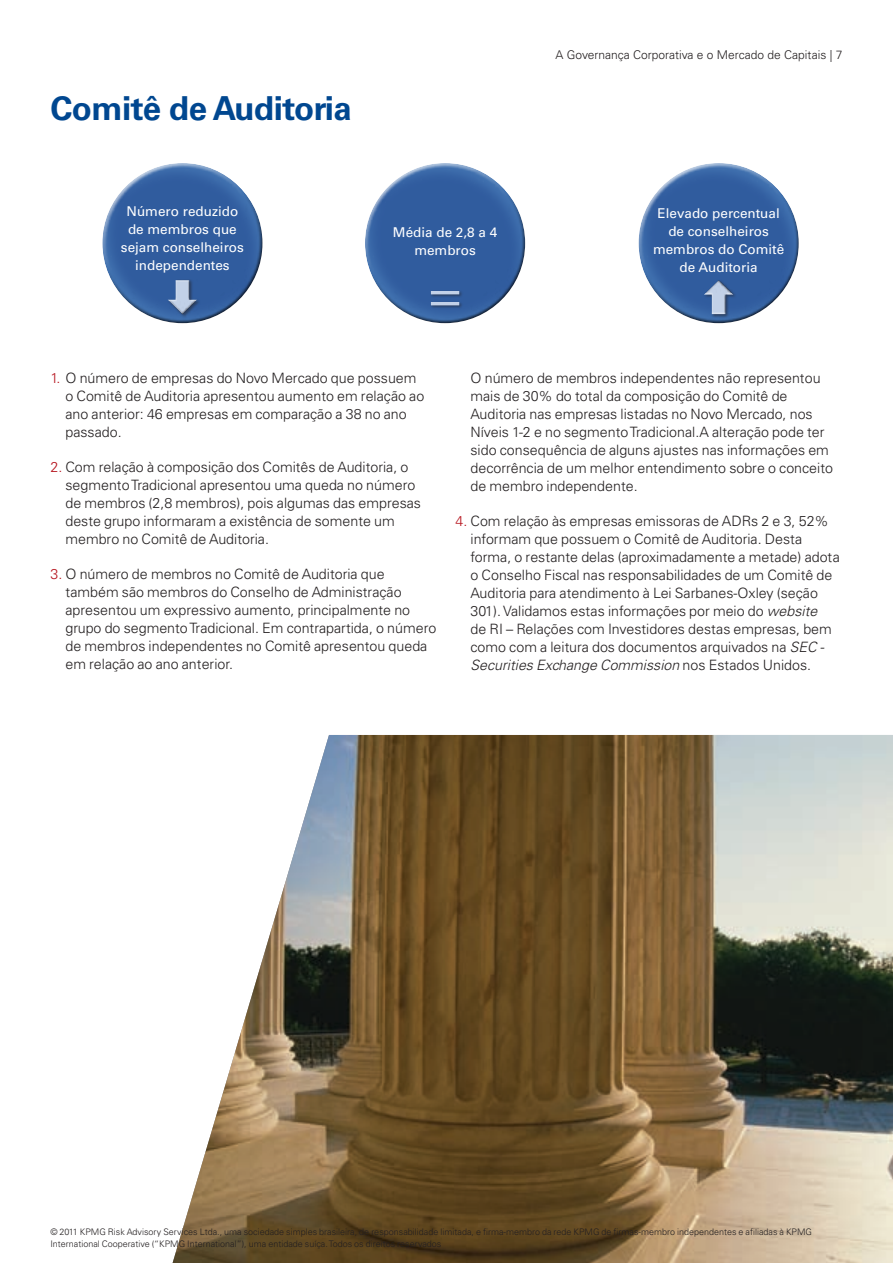
<style>
.page{position:relative;width:893px;height:1263px;background:#fff}
.page>*{position:absolute;margin:0;border:0;box-sizing:border-box;transform-origin:0 0}
.t1{font:700 33px "Univers LT Std";letter-spacing:-.015em;color:#004790}
.t2{font:300 14.25px/18px "Univers LT Std";color:#231f20}
.t3{font:13.5px/18px "Univers LT Std";color:#fff;text-align:center}
.t4{font:300 12px "Univers LT Std";color:#231f20}
.t5{font:300 9px/12px "Univers LT Std";color:#231f20}
.s1{color:#b5111b}
.s2{font-style:italic}
</style>
<div class="page">
<div style="left:100px;top:162px;width:164px;height:162px;background:#231f20;opacity:.75"></div>
<div style="left:363px;top:162px;width:163px;height:162px;background:#231f20;opacity:.75"></div>
<div style="left:636px;top:162px;width:164px;height:162px;background:#231f20;opacity:.75"></div>
<img style="left:173px;top:735px;width:720px;height:528px">
<div style="left:167px;top:279px;width:39px;height:44px;background:#231f20;opacity:.5"></div>
<div style="left:166px;top:280px;width:32px;height:34px;background:#231f20;opacity:.75"></div>
<div style="left:703px;top:279px;width:39px;height:44px;background:#231f20;opacity:.5"></div>
<div style="left:702px;top:280px;width:32px;height:35px;background:#231f20;opacity:.75"></div>
<div style="left:430px;top:290px;width:38px;height:25px;background:#231f20;opacity:.5"></div>
<hr style="left:431px;top:291px;width:28px;height:3px;background:#c2d1e8">
<hr style="left:431px;top:302px;width:28px;height:3px;background:#c2d1e8">
<h1 class="t1" style="left:50px;top:89px;width:303px">Comitê de Auditoria</h1>
<p class="t4" style="left:556px;top:48px;width:288px">A Governança Corporativa e o Mercado de Capitais | 7</p>
<p class="t3" style="left:121px;top:202px;width:125px">Número reduzido de membros que sejam conselheiros independentes</p>
<p class="t3" style="left:653px;top:204px;width:133px">Elevado percentual de conselheiros membros do Comitê de Auditoria</p>
<p class="t3" style="left:393px;top:223px;width:106px">Média de 2,8 a 4 membros</p>
<p class="t2" style="left:65px;top:369px;width:360px;text-indent:-15px"><span class="s1">1.</span> O número de empresas do Novo Mercado que possuem o Comitê de Auditoria apresentou aumento em relação ao ano anterior: 46 empresas em comparação a 38 no ano passado.</p>
<p class="t2" style="left:65px;top:458px;width:357px;text-indent:-15px"><span class="s1">2.</span> Com relação à composição dos Comitês de Auditoria, o segmento Tradicional apresentou uma queda no número de membros (2,8 membros), pois algumas das empresas deste grupo informaram a existência de somente um membro no Comitê de Auditoria.</p>
<p class="t2" style="left:65px;top:565px;width:372px;text-indent:-15px"><span class="s1">3.</span> O número de membros no Comitê de Auditoria que também são membros do Conselho de Administração apresentou um expressivo aumento, principalmente no grupo do segmento Tradicional. Em contrapartida, o número de membros independentes no Comitê apresentou queda em relação ao ano anterior.</p>
<p class="t2" style="left:470px;top:369px;width:364px">O número de membros independentes não representou mais de 30% do total da composição do Comitê de Auditoria nas empresas listadas no Novo Mercado, nos Níveis 1-2 e no segmento Tradicional.A alteração pode ter sido consequência de alguns ajustes nas informações em decorrência de um melhor entendimento sobre o conceito de membro independente.</p>
<p class="t2" style="left:470px;top:512px;width:371px;text-indent:-15px"><span class="s1">4.</span> Com relação às empresas emissoras de ADRs 2 e 3, 52% informam que possuem o Comitê de Auditoria. Desta forma, o restante delas (aproximadamente a metade) adota o Conselho Fiscal nas responsabilidades de um Comitê de Auditoria para atendimento à Lei Sarbanes-Oxley (seção 301). Validamos estas informações por meio do <span class="s2">website<br></span>de RI – Relações com Investidores destas empresas, bem como com a leitura dos documentos arquivados na <span class="s2">SEC - Securities Exchange Commission</span> nos Estados Unidos.</p>
<p class="t5" style="left:50px;top:1226px;width:763px">© 2011 KPMG Risk Advisory Services Ltda., uma sociedade simples brasileira, de responsabilidade limitada, e firma-membro da rede KPMG de firmas-membro independentes e afiliadas à KPMG<br>International Cooperative (“KPMG International”), uma entidade suíça. Todos os direitos reservados</p>
</div>
